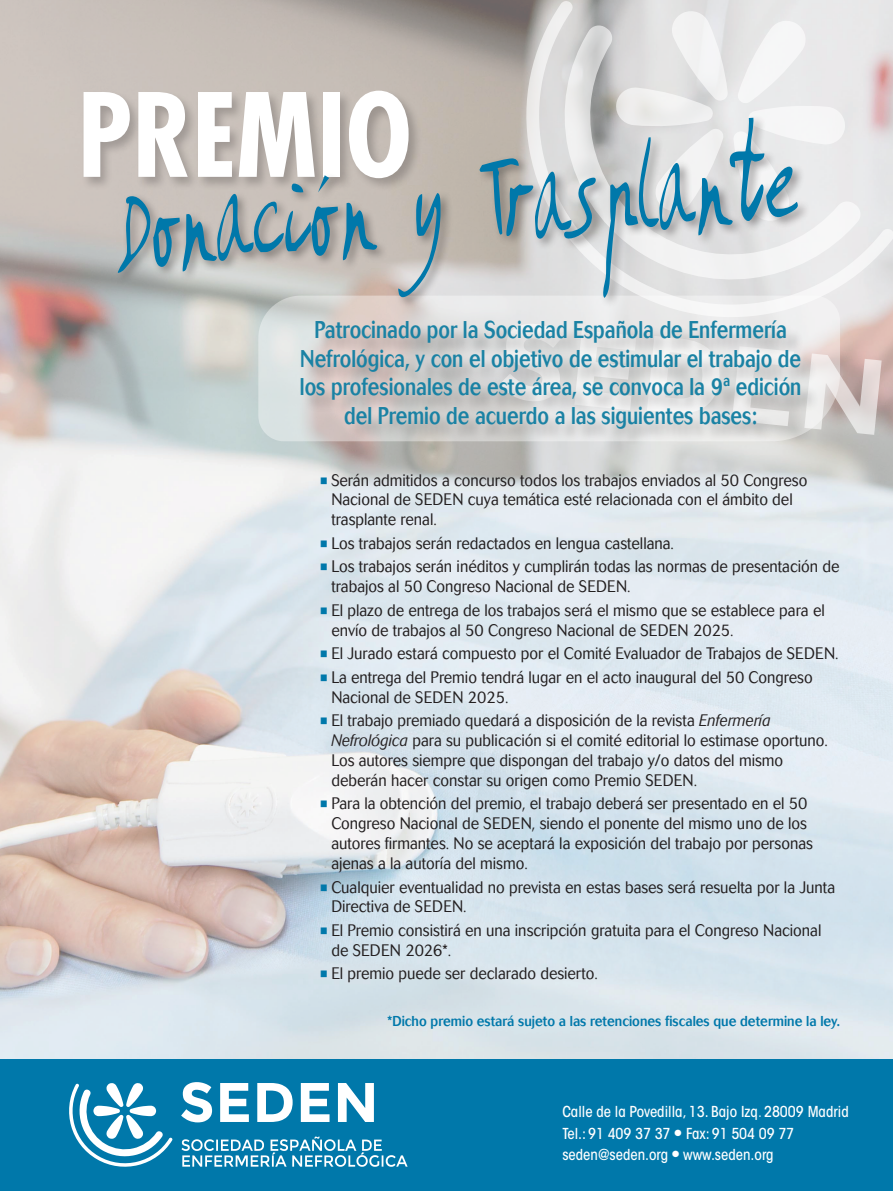
<style>
.page{position:relative;width:893px;height:1191px;background:#fff}
.page>*{position:absolute;margin:0;border:0;box-sizing:border-box;transform-origin:0 0}
.t1{font:127.5px "Amano";color:#0078aa;scale:.66 1}
.t2{font:700 condensed 112.5px "Futura Std";color:#fff}
.t3{font:500 24px/28.5px "Cosmos";color:#1a82a4;text-align:center;scale:.8 1}
.t4{font:300 16.5px/19.8px "Cosmos";color:#231f20;scale:.9 1}
.t5{font:500 condensed 15px/21.6px "ITC Avant Garde Std";color:#fff}
.t6{font:500 14.25px "Cosmos";color:#0078aa;scale:.9 1}
.s1{font-style:italic}
.s2{font-weight:400}
</style>
<div class="page">
<img style="left:0;top:0;width:893px;height:1059px">
<div style="left:0;top:1059px;width:893px;height:132px;background:#0078aa"></div>
<div style="left:81px;top:89px;width:342px;height:103px;background:#231f20;opacity:.25"></div>
<svg style="left:258px;top:309px;width:582px;height:132px;background:#dddfdd"></svg>
<svg style="left:69px;top:1083px;width:103px;height:84px"></svg>
<svg style="left:181px;top:1136px;width:227px;height:30px"></svg>
<svg style="left:181px;top:1082px;width:31px;height:40px"></svg>
<svg style="left:220px;top:1083px;width:29px;height:39px"></svg>
<svg style="left:257px;top:1083px;width:36px;height:39px"></svg>
<svg style="left:301px;top:1083px;width:29px;height:39px"></svg>
<svg style="left:338px;top:1083px;width:36px;height:39px"></svg>
<svg style="left:520px;top:1px;width:373px;height:321px;background:#dedcdd"></svg>
<svg style="left:616px;top:11px;width:229px;height:210px"></svg>
<svg style="left:819px;top:353px;width:63px;height:82px;background:#d4c8c6"></svg>
<div style="left:115px;top:114px;width:695px;height:195px;background:#231f20;opacity:.42"></div>
<div style="left:304px;top:323px;width:515px;height:124px;background:#231f20;opacity:.25"></div>
<p class="t2" style="left:78px;top:65px;width:335px">PREMIO</p>
<p class="t1" style="left:105px;top:145px;width:1043px;rotate:-4deg">Donación y Trasplante</p>
<p class="t3" style="left:300px;top:316px;width:628px">Patrocinado por la Sociedad Española de Enfermería Nefrológica, y con el objetivo de estimular el trabajo de los profesionales de este área, se convoca la 9ª edición del Premio de acuerdo a las siguientes bases:</p>
<p class="t4" style="left:331px;top:470px;width:530px;text-indent:-11px"><sup>■</sup> Serán admitidos a concurso todos los trabajos enviados al 50 Congreso<br>Nacional de SEDEN cuya temática esté relacionada con el ámbito del trasplante renal.</p>
<p class="t4" style="left:321px;top:533px;width:394px"><sup>■</sup> Los trabajos serán redactados en lengua castellana.</p>
<p class="t4" style="left:331px;top:557px;width:566px;text-indent:-11px"><sup>■</sup> Los trabajos serán inéditos y cumplirán todas las normas de presentación de trabajos al 50 Congreso Nacional de SEDEN.</p>
<p class="t4" style="left:331px;top:600px;width:550px;text-indent:-11px"><sup>■</sup> El plazo de entrega de los trabajos será el mismo que se establece para el envío de trabajos al 50 Congreso Nacional de SEDEN 2025.</p>
<p class="t4" style="left:321px;top:644px;width:577px"><sup>■</sup> El Jurado estará compuesto por el Comité Evaluador de Trabajos de SEDEN.</p>
<p class="t4" style="left:331px;top:667px;width:536px;text-indent:-11px"><sup>■</sup> La entrega del Premio tendrá lugar en el acto inaugural del 50 Congreso<br>Nacional de SEDEN 2025.</p>
<p class="t4" style="left:331px;top:711px;width:553px;text-indent:-11px"><sup>■</sup> El trabajo premiado quedará a disposición de la revista <span class="s1">Enfermería Nefrológica</span> para su publicación si el comité editorial lo estimase oportuno.<br>Los autores siempre que dispongan del trabajo y/o datos del mismo deberán hacer constar su origen como Premio SEDEN.</p>
<p class="t4" style="left:331px;top:794px;width:537px;text-indent:-11px"><sup>■</sup> Para la obtención del premio, el trabajo deberá ser presentado en el 50<br>Congreso Nacional de SEDEN, siendo el ponente del mismo uno de los autores firmantes. No se aceptará la exposición del trabajo por personas ajenas a la autoría del mismo.</p>
<p class="t4" style="left:331px;top:877px;width:561px;text-indent:-11px"><sup>■</sup> Cualquier eventualidad no prevista en estas bases será resuelta por la Junta<br>Directiva de SEDEN.</p>
<p class="t4" style="left:331px;top:920px;width:546px;text-indent:-11px"><sup>■</sup> El Premio consistirá en una inscripción gratuita para el Congreso Nacional de SEDEN 2026*.</p>
<p class="t4" style="left:321px;top:964px;width:309px"><sup>■</sup> El premio puede ser declarado desierto.</p>
<p class="t6" style="left:387px;top:1013px;width:505px">*Dicho premio estará sujeto a las retenciones fiscales que determine la ley.</p>
<p class="t5" style="left:562px;top:1100px;width:288px">Calle de la Povedilla, 13. Bajo Izq<span class="s2">.</span> 28009 Madrid<br>Tel.: 91 409 37 37 ● Fax: 91 504 09 77 seden@seden.org ● www.seden.org</p>
</div>
